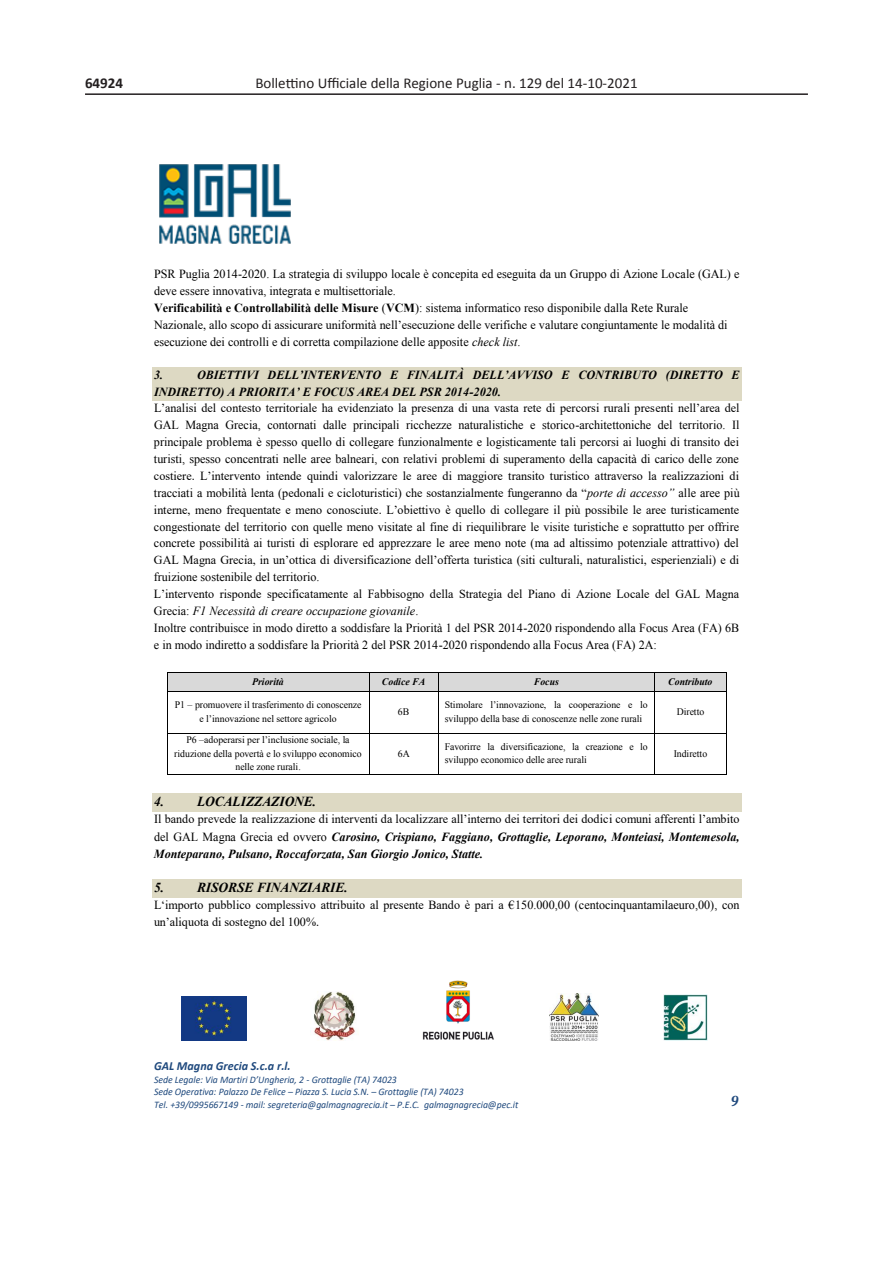
<style>
.page{position:relative;width:893px;height:1263px;background:#fff}
.page>*{position:absolute;margin:0;border:0;box-sizing:border-box;transform-origin:0 0}
.t1{font:15px "Calibri";color:#231f20}
.t2{font:700 15px "Calibri";color:#231f20}
.t3{font:italic 700 15px "Cambria";color:#1f497d}
.t4{font:italic 700 13.8px "Times New Roman";letter-spacing:-.005em;color:#000}
.t5{font:12.45px/16.8px "Times New Roman";color:#000}
.t6{font:italic 700 12.45px/17.1px "Times New Roman";color:#000;text-align:justify}
.t7{font:12.45px/17px "Times New Roman";color:#000}
.t8{font:italic 700 12.45px "Calibri";color:#1f497d}
.t9{font:10.05px/13.6px "Times New Roman";color:#000;text-align:center}
.t10{font:italic 10.05px/12.3px "Calibri";letter-spacing:-.005em;color:#1f497d}
.t11{font:italic 700 10.05px "Times New Roman";letter-spacing:.005em;color:#000}
.s1{font-weight:700}
.s2{font-style:inherit}
.s3{font-style:italic}
.s4{font-weight:700;font-style:italic}
.s5{font-weight:400;font-style:normal}
</style>
<div class="page">
<hr style="left:85px;top:93px;width:723px;height:2px;background:#231f20">
<img style="left:159px;top:164px;width:132px;height:80px">
<img style="left:182px;top:997px;width:64px;height:43px">
<img style="left:314px;top:991px;width:42px;height:49px">
<img style="left:423px;top:980px;width:71px;height:60px">
<img style="left:550px;top:993px;width:49px;height:47px">
<img style="left:663px;top:994px;width:45px;height:46px">
<div style="left:152px;top:367px;width:589px;height:17px;background:#ddd9c3"></div>
<div style="left:152px;top:384px;width:589px;height:17px;background:#ddd9c3"></div>
<div style="left:167px;top:673px;width:202px;height:18px;background:#d9d9d9"></div>
<div style="left:369px;top:673px;width:69px;height:18px;background:#d9d9d9"></div>
<div style="left:439px;top:673px;width:215px;height:18px;background:#d9d9d9"></div>
<div style="left:655px;top:673px;width:71px;height:18px;background:#d9d9d9"></div>
<hr style="left:167px;top:672px;width:202px;height:1px;background:#000">
<hr style="left:369px;top:672px;width:69px;height:1px;background:#000">
<hr style="left:439px;top:672px;width:215px;height:1px;background:#000">
<hr style="left:655px;top:672px;width:71px;height:1px;background:#000">
<svg style="left:167px;top:673px;width:1px;height:18px"></svg>
<hr style="left:167px;top:691px;width:202px;height:1px;background:#000">
<svg style="left:369px;top:673px;width:1px;height:18px"></svg>
<hr style="left:369px;top:691px;width:69px;height:1px;background:#000">
<svg style="left:438px;top:672px;width:1px;height:20px"></svg>
<hr style="left:439px;top:691px;width:215px;height:1px;background:#000">
<svg style="left:654px;top:672px;width:1px;height:20px"></svg>
<hr style="left:655px;top:691px;width:71px;height:1px;background:#000">
<svg style="left:726px;top:672px;width:1px;height:20px"></svg>
<hr style="left:167px;top:692px;width:1px;height:41px;background:#000">
<hr style="left:369px;top:692px;width:1px;height:41px;background:#000">
<hr style="left:438px;top:692px;width:1px;height:41px;background:#000">
<hr style="left:654px;top:692px;width:1px;height:41px;background:#000">
<hr style="left:726px;top:692px;width:1px;height:41px;background:#000">
<hr style="left:167px;top:733px;width:202px;height:1px;background:#000">
<hr style="left:369px;top:733px;width:69px;height:1px;background:#000">
<hr style="left:439px;top:733px;width:215px;height:1px;background:#000">
<hr style="left:655px;top:733px;width:71px;height:1px;background:#000">
<hr style="left:167px;top:733px;width:1px;height:41px;background:#000">
<hr style="left:167px;top:774px;width:202px;height:1px;background:#000">
<hr style="left:369px;top:733px;width:1px;height:41px;background:#000">
<hr style="left:369px;top:774px;width:69px;height:1px;background:#000">
<hr style="left:438px;top:733px;width:1px;height:41px;background:#000">
<hr style="left:439px;top:774px;width:215px;height:1px;background:#000">
<hr style="left:654px;top:733px;width:1px;height:41px;background:#000">
<hr style="left:655px;top:774px;width:71px;height:1px;background:#000">
<hr style="left:726px;top:733px;width:1px;height:41px;background:#000">
<div style="left:152px;top:793px;width:589px;height:19px;background:#ddd9c3"></div>
<div style="left:152px;top:879px;width:589px;height:19px;background:#ddd9c3"></div>
<p class="t2" style="left:85px;top:72px;width:40px">64924</p>
<p class="t1" style="left:255px;top:74px;width:384px">Bollettino Ufficiale della Regione Puglia - n. 129 del 14-10-2021</p>
<p class="t5" style="left:154px;top:265px;width:587px">PSR Puglia 2014-2020. La strategia di sviluppo locale è concepita ed eseguita da un Gruppo di Azione Locale (GAL) e deve essere innovativa, integrata e multisettoriale.<br><span class="s1">Verificabilità e Controllabilità delle Misure</span> (<span class="s1">VCM</span>): sistema informatico reso disponibile dalla Rete Rurale <span class="s2">Nazionale, allo scopo di assicurare uniformità nell’esecuzione delle verifiche e v</span>alutare congiuntamente le modalità di esecuzione dei controlli e di corretta compilazione delle apposite <span class="s3">check list</span>.</p>
<p class="t6" style="left:154px;top:366px;width:11px">3.</p>
<p class="t5" style="left:154px;top:366px;width:587px;text-indent:43px"><span class="s4">OBIETTIVI DELL’INTERVENTO E FINALITÀ DELL’AVVISO</span> <span class="s4">E CONTRIBUTO (DIRETTO E </span><span class="s4">INDIRETTO) A PRIORITA’ E FOCUS AREA DEL PSR 2014</span><span class="s4">-2020.<br></span><span class="s2">L’analisi del contesto territoriale ha evidenziato la presenza di una vasta rete di percorsi rurali presenti nell’area del </span>GAL Magna Grecia, contornati dalle principali ricchezze naturalistiche e storico-architettoniche del territorio. Il principale problema è spesso quello di collegare funzionalmente e logisticamente tali percorsi ai luoghi di transito dei turisti, spesso concentrati nelle aree balneari, con relativi problemi di superamento della capacità di carico delle zone <span class="s2">costiere. L’intervento intende quindi valorizzare le aree di maggiore transito turistico attraverso la realizzazioni di </span>tracciati a mo<span class="s2">bilità lenta (pedonali e cicloturistici) che sostanzialmente fungeranno da “</span><span class="s3">porte di accesso”</span> alle aree più <span class="s2">interne, meno frequentate e meno conosciute. L’obiettivo è quello di collegare il più possibile le aree turisticamente </span>congestionate del territorio con quelle meno visitate al fine di riequilibrare le visite turistiche e soprattutto per offrire concrete possibilità ai turisti di esplorare ed apprezzare le aree meno note (ma ad altissimo potenziale attrattivo) del <span class="s2">GAL Magna Grecia, in un’ottica di diversificazione dell’offerta turistica (siti culturali, naturalistici, esperienziali) e di </span>fruizione sostenibile del territorio.<br><span class="s2">L’intervento risponde specificatamente al Fabbisogno della Strategia del Piano di Azione Locale del GAL Magna </span>Grecia: <span class="s3">F1 Necessità di creare occupazione giovanile</span>.<br>Inoltre contribuisce in modo diretto a soddisfare la Priorità 1 del PSR 2014-2020 rispondendo alla Focus Area (FA) 6B e in modo indiretto a soddisfare la Priorità 2 del PSR 2014-2020 rispondendo alla Focus Area (FA) 2A:</p>
<p class="t11" style="left:252px;top:674px;width:33px">Priorità</p>
<p class="t11" style="left:382px;top:674px;width:45px">Codice FA</p>
<p class="t11" style="left:534px;top:674px;width:27px">Focus</p>
<p class="t11" style="left:668px;top:674px;width:46px">Contributo</p>
<p class="t9" style="left:175px;top:698px;width:188px">P1 <span class="s2">–</span> promuovere il trasferimento di conoscenze <span class="s2">e l’innovazione nel settore agricolo</span></p>
<p class="t9" style="left:398px;top:704px;width:13px">6B</p>
<p class="t9" style="left:445px;top:698px;width:204px;text-align:left"><span class="s2">Stimolare l’innovazione, la cooperazione e lo </span>sviluppo della base di conoscenze nelle zone rurali</p>
<p class="t9" style="left:677px;top:704px;width:29px">Diretto</p>
<p class="t9" style="left:174px;top:732px;width:189px">P6 <span class="s2">–adoperarsi per l’inclu</span>sione sociale, la riduzione della povertà e lo sviluppo economico nelle zone rurali.</p>
<p class="t9" style="left:398px;top:746px;width:14px">6A</p>
<p class="t9" style="left:445px;top:739px;width:204px;text-align:left">Favorirre la diversificazione, la creazione e lo sviluppo economico delle aree rurali</p>
<p class="t9" style="left:674px;top:746px;width:35px">Indiretto</p>
<p class="t4" style="left:154px;top:792px;width:164px">4. LOCALIZZAZIONE.</p>
<p class="t6" style="left:154px;top:810px;width:587px"><span class="s5">Il bando prevede la realizzazione di interventi da localizzare all’interno dei territori dei dodici comuni afferenti l’ambito </span><span class="s5">del GAL Magna Grecia ed ovvero</span> Carosino, Crispiano, Faggiano, Grottaglie, Leporano, Monteiasi, Montemesola, Monteparano, Pulsano, Roccaforzata, San Giorgio Jonico, Statte.</p>
<p class="t4" style="left:154px;top:878px;width:195px">5. RISORSE FINANZIARIE.</p>
<p class="t7" style="left:154px;top:896px;width:587px">L‘importo pubblico complessivo attribuito al presente Bando è pari a €<span class="s2">150.000,00 (centocinquantamilaeuro,00), con </span>un’aliquota di sostegno del 100%.</p>
<p class="t8" style="left:154px;top:1057px;width:138px">GAL Magna Grecia S.c.a r.l.</p>
<p class="t10" style="left:154px;top:1073px;width:366px">Sede Legale: Via Martiri D’Ungheria, 2 - Grottaglie (TA) 74023<br>Sede Operativa: Palazzo De Felice – Piazza S. Lucia S.N. – Grottaglie (TA) 74023<br>Tel. +39/0995667149 - mail: segreteria@galmagnagrecia.it – P.E.C. galmagnagrecia@pec.it</p>
<p class="t3" style="left:730px;top:1091px;width:10px">9</p>
</div>
